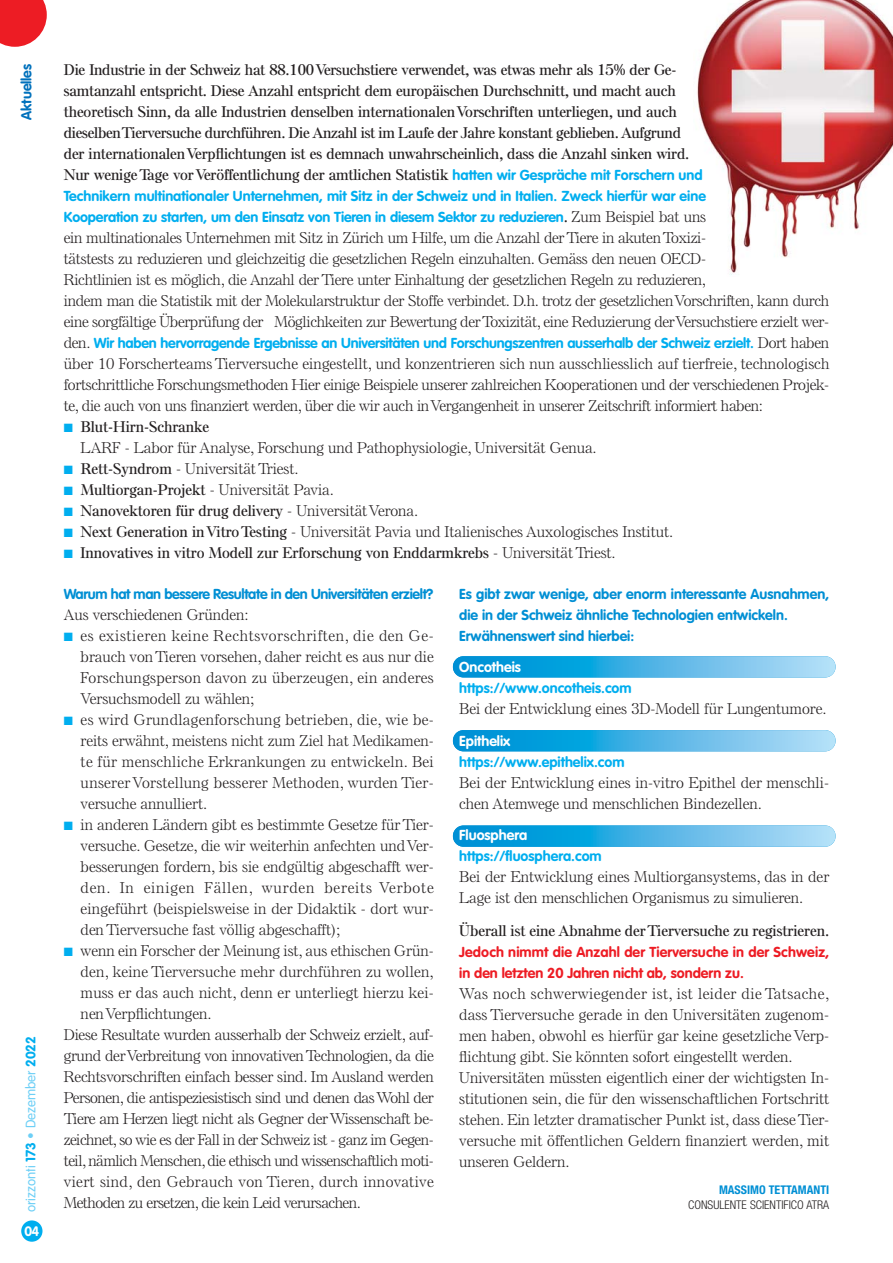
<style>
.page{position:relative;width:893px;height:1263px;background:#fff}
.page>*{position:absolute;margin:0;border:0;box-sizing:border-box;transform-origin:0 0}
.t1{font:300 15px/21px "Else NPL";color:#231f20}
.t2{font:600 15px/21px "Else NPL";letter-spacing:-.005em;color:#231f20}
.t3{font:300 15px "Else NPL";letter-spacing:-.03em;color:#231f20}
.t4{font:300 15px "Else NPL";letter-spacing:-.025em;color:#231f20}
.t5{font:300 15px "Else NPL";letter-spacing:-.02em;color:#231f20}
.t6{font:300 15px "Else NPL";letter-spacing:.03em;color:#231f20}
.t7{font:700 14.25px/21px "VAG Rounded";letter-spacing:-.01em;color:#00aeef}
.t8{font:700 14.25px/21px "VAG Rounded";color:#008fd4}
.t9{font:700 14.25px/21px "VAG Rounded";letter-spacing:.01em;color:#ed1c24}
.t10{font:700 14.25px "VAG Rounded";letter-spacing:-.025em;color:#008fd4}
.t11{font:700 14.25px "VAG Rounded";color:#fff}
.t12{font:700 14.25px "VAG Rounded";color:#0071bc}
.t13{font:300 13.5px "VAG Rounded";color:#6dcff6}
.t14{font:700 13.5px "VAG Rounded";color:#fff}
.t15{font:300 condensed 12px "Helvetica Neue";color:#231f20}
.t16{font:700 condensed 12px "Helvetica Neue";color:#008fd4}
.s1{font-weight:700;color:#00aeef}
.s2{font-family:"VAG Rounded";font-weight:700;font-size:14.25px;color:#00aeef}
.s3{font-family:"Else NPL";font-weight:600;font-size:15px;color:#231f20}
.s4{font-family:"Else NPL";font-weight:300;font-size:15px;color:#231f20}
.s5{color:#00aeef}
.s6{font-weight:600}
.s7{font-weight:300}
</style>
<div class="page">
<img style="left:693px;top:0;width:199px;height:275px">
<svg style="left:453px;top:656px;width:383px;height:21px;background:#47b3e5"></svg>
<svg style="left:453px;top:825px;width:383px;height:22px;background:#49b4e5"></svg>
<svg style="left:453px;top:730px;width:383px;height:21px;background:#47b3e5"></svg>
<svg style="left:0;top:0;width:47px;height:47px;background:#ef383f"></svg>
<div style="left:21px;top:1220px;width:21px;height:22px;background:#00aeef;border-radius:50%"></div>
<img style="left:892px;top:32px;width:1px;height:117px">
<p class="t12" style="left:21px;top:120px;width:57px;rotate:-90deg">Aktuelles</p>
<p class="t13" style="left:25px;top:1212px;width:177px;rotate:-90deg">orizzonti <span class="s1">173</span> • Dezember <span class="s1">2022</span></p>
<p class="t14" style="left:25px;top:1225px;width:16px">04</p>
<p class="t2" style="left:64px;top:60px;width:640px">Die Industrie in der Schweiz hat 88.100 Versuchstiere verwendet, was etwas mehr als 15% der Ge&shy;samtanzahl entspricht. Diese Anzahl entspricht dem europäischen Durchschnitt, und macht auch theoretisch Sinn, da alle Industrien denselben internationalen Vorschriften unterliegen, und auch dieselben Tierversuche durchführen. Die Anzahl ist im Laufe der Jahre konstant geblieben. Aufgrund der internationalen Verpflichtungen ist es demnach unwahrscheinlich, dass die Anzahl sinken wird.<br>Nur wenige Tage vor Veröffentlichung der amtlichen Statistik <span class="s2">hatten wir Gespräche mit Forschern und</span></p>
<p class="t7" style="left:64px;top:187px;width:644px">Technikern multinationaler Unternehmen, mit Sitz in der Schweiz und in Italien. Zweck hierfür war eine<br>Kooperation zu starten, um den Einsatz von Tieren in diesem Sektor zu reduzieren<span class="s3">.</span> <span class="s4">Zum Beispiel bat uns</span></p>
<p class="t1" style="left:64px;top:228px;width:767px">ein multinationales Unternehmen mit Sitz in Zürich um Hilfe, um die Anzahl der Tiere in akuten Toxizi-<br>tätstests zu reduzieren und gleichzeitig die gesetzlichen Regeln einzuhalten. Gemäss den neuen OECD-<br>Richtlinien ist es möglich, die Anzahl der Tiere unter Einhaltung der gesetzlichen Regeln zu reduzieren,<br>indem man die Statistik mit der Molekularstruktur der Stoffe verbindet. D.h. trotz der gesetzlichen Vorschriften, kann durch eine sorgfältige Überprüfung der Möglichkeiten zur Bewertung der Toxizität, eine Reduzierung der Versuchstiere erzielt wer-</p>
<p class="t7" style="left:64px;top:334px;width:767px"><span class="s4">den.</span> Wir haben hervorragende Ergebnisse an Universitäten und Forschungszentren ausserhalb der Schweiz erzielt. <span class="s4">Dort haben</span></p>
<p class="t1" style="left:64px;top:354px;width:767px;text-align:justify">über 10 Forscherteams Tierversuche eingestellt, und konzentrieren sich nun ausschliesslich auf tierfreie, technologisch fortschrittliche Forschungsmethoden Hier einige Beispiele unserer zahlreichen Kooperationen und der verschiedenen Projek&shy;te, die auch von uns finanziert werden, über die wir auch in Vergangenheit in unserer Zeitschrift informiert haben:</p>
<p class="t1" style="left:81px;top:417px;width:517px;text-indent:-17px"><span class="s5">■</span> <span class="s6">Blut-Hirn-Schranke<br></span>LARF - Labor für Analyse, Forschung und Pathophysiologie, Universität Genua.</p>
<p class="t1" style="left:64px;top:459px;width:236px"><span class="s5">■</span> <span class="s6">Rett-Syndrom</span> - Universität Triest.</p>
<p class="t2" style="left:64px;top:480px;width:272px"><span class="s5">■</span> Multiorgan-Projekt <span class="s7">- Universität Pavia.</span></p>
<p class="t2" style="left:64px;top:501px;width:356px"><span class="s5">■</span> Nanovektoren für drug delivery <span class="s7">- Universität Verona.</span></p>
<p class="t1" style="left:64px;top:522px;width:611px"><span class="s5">■</span> <span class="s6">Next Generation in Vitro Testing</span> - Universität Pavia und Italienisches Auxologisches Institut.</p>
<p class="t2" style="left:64px;top:543px;width:553px"><span class="s5">■</span> Innovatives in vitro Modell zur Erforschung von Enddarmkrebs <span class="s7">- Universität Triest.</span></p>
<p class="t10" style="left:64px;top:588px;width:371px">Warum hat man bessere Resultate in den Universitäten erzielt?</p>
<p class="t1" style="left:64px;top:605px;width:186px">Aus verschiedenen Gründen:</p>
<p class="t1" style="left:81px;top:626px;width:355px;text-align:justify;text-indent:-17px"><span class="s5">■</span> es existieren keine Rechtsvorschriften, die den Ge&shy;brauch von Tieren vorsehen, daher reicht es aus nur die Forschungsperson davon zu überzeugen, ein anderes Versuchsmodell zu wählen;</p>
<p class="t1" style="left:81px;top:710px;width:355px;text-align:justify;text-indent:-17px"><span class="s5">■</span> es wird Grundlagenforschung betrieben, die, wie be&shy;reits erwähnt, meistens nicht zum Ziel hat Medikamen&shy;te für menschliche Erkrankungen zu entwickeln. Bei unserer Vorstellung besserer Methoden, wurden Tier&shy;versuche annulliert.</p>
<p class="t1" style="left:81px;top:815px;width:355px;text-align:justify;text-indent:-17px"><span class="s5">■</span> in anderen Ländern gibt es bestimmte Gesetze für Tier&shy;versuche. Gesetze, die wir weiterhin anfechten und Ver&shy;besserungen fordern, bis sie endgültig abgeschafft wer&shy;den. In einigen Fällen, wurden bereits Verbote eingeführt (beispielsweise in der Didaktik - dort wur&shy;den Tierversuche fast völlig abgeschafft);</p>
<p class="t1" style="left:64px;top:941px;width:371px"><span class="s5">■</span> wenn ein Forscher der Meinung ist, aus ethischen Grün-</p>
<p class="t1" style="left:81px;top:962px;width:355px">den, keine Tierversuche mehr durchführen zu wollen,</p>
<p class="t1" style="left:81px;top:983px;width:355px">muss er das auch nicht, denn er unterliegt hierzu kei-</p>
<p class="t1" style="left:81px;top:1004px;width:132px">nen Verpflichtungen.</p>
<p class="t1" style="left:64px;top:1025px;width:371px">Diese Resultate wurden ausserhalb der Schweiz erzielt, auf-</p>
<p class="t1" style="left:64px;top:1046px;width:371px">grund der Verbreitung von innovativen Technologien, da die</p>
<p class="t1" style="left:64px;top:1067px;width:371px">Rechtsvorschriften einfach besser sind. Im Ausland werden</p>
<p class="t4" style="left:64px;top:1092px;width:371px">Personen, die antispeziesistisch sind und denen das Wohl der</p>
<p class="t5" style="left:64px;top:1113px;width:371px">Tiere am Herzen liegt nicht als Gegner der Wissenschaft be-</p>
<p class="t3" style="left:64px;top:1134px;width:371px">zeichnet, so wie es der Fall in der Schweiz ist - ganz im Gegen-</p>
<p class="t3" style="left:64px;top:1155px;width:371px">teil, nämlich Menschen, die ethisch und wissenschaftlich moti-</p>
<p class="t6" style="left:64px;top:1176px;width:371px">viert sind, den Gebrauch von Tieren, durch innovative</p>
<p class="t3" style="left:64px;top:1197px;width:299px">Methoden zu ersetzen, die kein Leid verursachen.</p>
<p class="t8" style="left:459px;top:584px;width:371px">Es gibt zwar wenige, aber enorm interessante Ausnahmen, die in der Schweiz ähnliche Technologien entwickeln.<br>Erwähnenswert sind hierbei:</p>
<p class="t11" style="left:459px;top:661px;width:63px">Oncotheis</p>
<p class="t7" style="left:459px;top:679px;width:174px">https://www.oncotheis.com</p>
<p class="t1" style="left:459px;top:699px;width:369px">Bei der Entwicklung eines 3D-Modell für Lungentumore.</p>
<p class="t11" style="left:459px;top:735px;width:53px">Epithelix</p>
<p class="t7" style="left:459px;top:752px;width:167px">https://www.epithelix.com</p>
<p class="t1" style="left:459px;top:773px;width:371px">Bei der Entwicklung eines in-vitro Epithel der menschli&shy;chen Atemwege und menschlichen Bindezellen.</p>
<p class="t11" style="left:459px;top:829px;width:70px">Fluosphera</p>
<p class="t7" style="left:459px;top:847px;width:144px">https://fluosphera.com</p>
<p class="t1" style="left:459px;top:867px;width:371px">Bei der Entwicklung eines Multiorgansystems, das in der<br>Lage ist den menschlichen Organismus zu simulieren.</p>
<p class="t2" style="left:459px;top:921px;width:371px">Überall ist eine Abnahme der Tierversuche zu registrieren.</p>
<p class="t9" style="left:459px;top:943px;width:371px">Jedoch nimmt die Anzahl der Tierversuche in der Schweiz, in den letzten 20 Jahren nicht ab, sondern zu.</p>
<p class="t1" style="left:459px;top:984px;width:371px">Was noch schwerwiegender ist, ist leider die Tatsache, dass Tierversuche gerade in den Universitäten zugenom&shy;men haben, obwohl es hierfür gar keine gesetzliche Verp&shy;flichtung gibt. Sie könnten sofort eingestellt werden.<br>Universitäten müssten eigentlich einer der wichtigsten In&shy;stitutionen sein, die für den wissenschaftlichen Fortschritt stehen. Ein letzter dramatischer Punkt ist, dass diese Tier&shy;versuche mit öffentlichen Geldern finanziert werden, mit unseren Geldern.</p>
<p class="t16" style="left:719px;top:1185px;width:112px">MASSIMO TETTAMANTI</p>
<p class="t15" style="left:688px;top:1200px;width:142px">CONSULENTE SCIENTIFICO ATRA</p>
</div>
